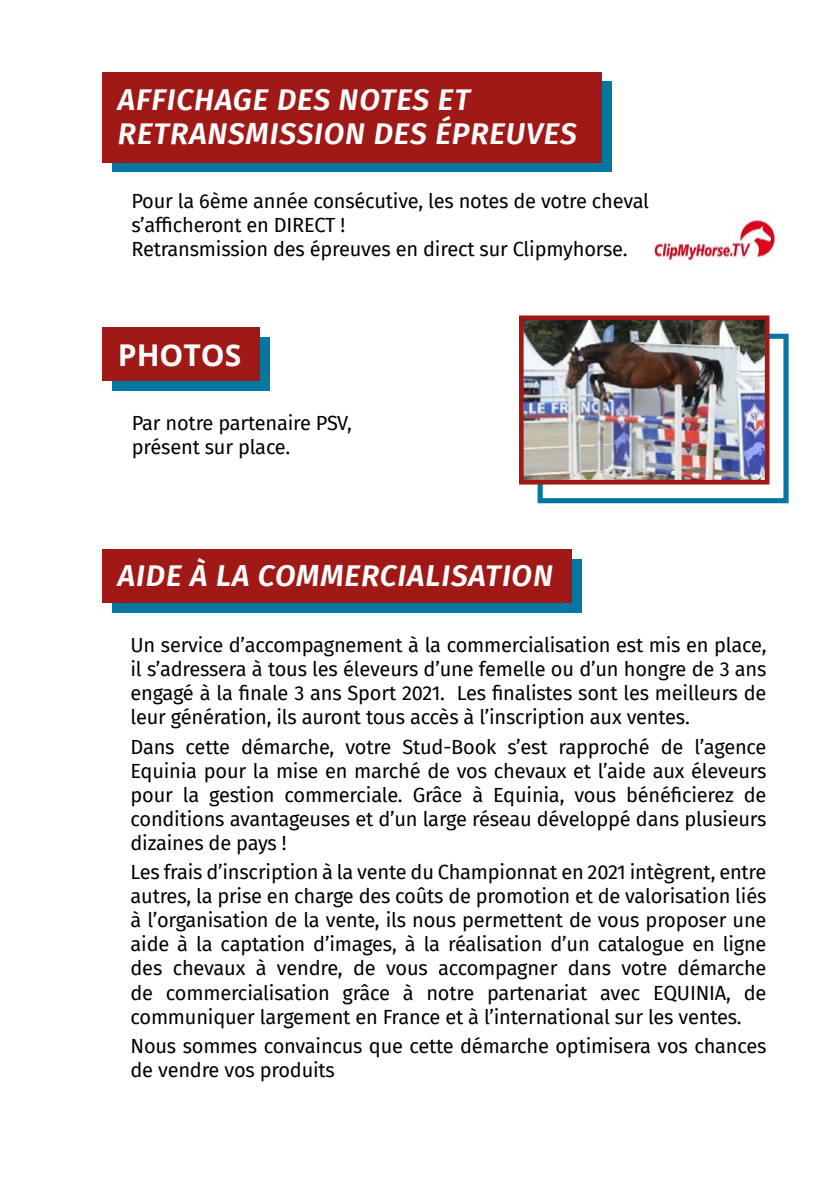
<style>
.page{position:relative;width:840px;height:1191px;background:#fff}
.page>*{position:absolute;margin:0;border:0;box-sizing:border-box;transform-origin:0 0}
.t1{font:italic 600 30px "Fira Sans";letter-spacing:.03em;color:#fff}
.t2{font:700 30px "Open Sans";color:#fff}
.t3{font:20px/24px "Fira Sans";letter-spacing:-.01em;color:#000}
</style>
<div class="page">
<div style="left:112px;top:337px;width:157px;height:54px;background:#0578a1"></div>
<div style="left:102px;top:327px;width:157px;height:54px;background:#a11916"></div>
<img style="left:654px;top:220px;width:121px;height:41px">
<div style="left:112px;top:81px;width:499px;height:90px;background:#0578a1"></div>
<div style="left:102px;top:72px;width:499px;height:90px;background:#a11916"></div>
<div style="left:112px;top:559px;width:469px;height:54px;background:#0578a1"></div>
<div style="left:102px;top:549px;width:469px;height:54px;background:#a11916"></div>
<div style="left:537px;top:334px;width:251px;height:169px;border:5px solid #0578a1"></div>
<img style="left:524px;top:321px;width:239px;height:157px">
<div style="left:518px;top:315px;width:251px;height:169px;border:5px solid #a11916"></div>
<p class="t1" style="left:118px;top:75px;width:353px">AFFICHAGE DES NOTES ET</p>
<p class="t1" style="left:118px;top:109px;width:460px">RETRANSMISSION DES ÉPREUVES</p>
<p class="t3" style="left:131px;top:189px;width:519px">Pour la 6ème année consécutive, les notes de votre cheval s’afficheront en DIRECT !</p>
<p class="t3" style="left:131px;top:237px;width:497px">Retransmission des épreuves en direct sur Clipmyhorse.</p>
<p class="t2" style="left:118px;top:333px;width:125px">PHOTOS</p>
<p class="t3" style="left:132px;top:410px;width:221px">Par notre partenaire PSV, présent sur place.</p>
<p class="t1" style="left:118px;top:551px;width:436px">AIDE À LA COMMERCIALISATION</p>
<p class="t3" style="left:130px;top:632px;width:637px;text-align:justify">Un service d’accompagnement à la commercialisation est mis en place, il s’adressera à tous les éleveurs d’une femelle ou d’un hongre de 3 ans engagé à la finale 3 ans Sport 2021. Les finalistes sont les meilleurs de leur génération, ils auront tous accès à l’inscription aux ventes.</p>
<p class="t3" style="left:130px;top:734px;width:637px;text-align:justify">Dans cette démarche, votre Stud-Book s’est rapproché de l’agence Equinia pour la mise en marché de vos chevaux et l’aide aux éleveurs pour la gestion commerciale. Grâce à Equinia, vous bénéficierez de conditions avantageuses et d’un large réseau développé dans plusieurs dizaines de pays !</p>
<p class="t3" style="left:130px;top:860px;width:637px;text-align:justify">Les frais d’inscription à la vente du Championnat en 2021 intègrent, entre autres, la prise en charge des coûts de promotion et de valorisation liés à l’organisation de la vente, ils nous permettent de vous proposer une aide à la captation d’images, à la réalisation d’un catalogue en ligne des chevaux à vendre, de vous accompagner dans votre démarche de commercialisation grâce à notre partenariat avec EQUINIA, de communiquer largement en France et à l’international sur les ventes.</p>
<p class="t3" style="left:130px;top:1033px;width:637px">Nous sommes convaincus que cette démarche optimisera vos chances de vendre vos produits</p>
</div>
